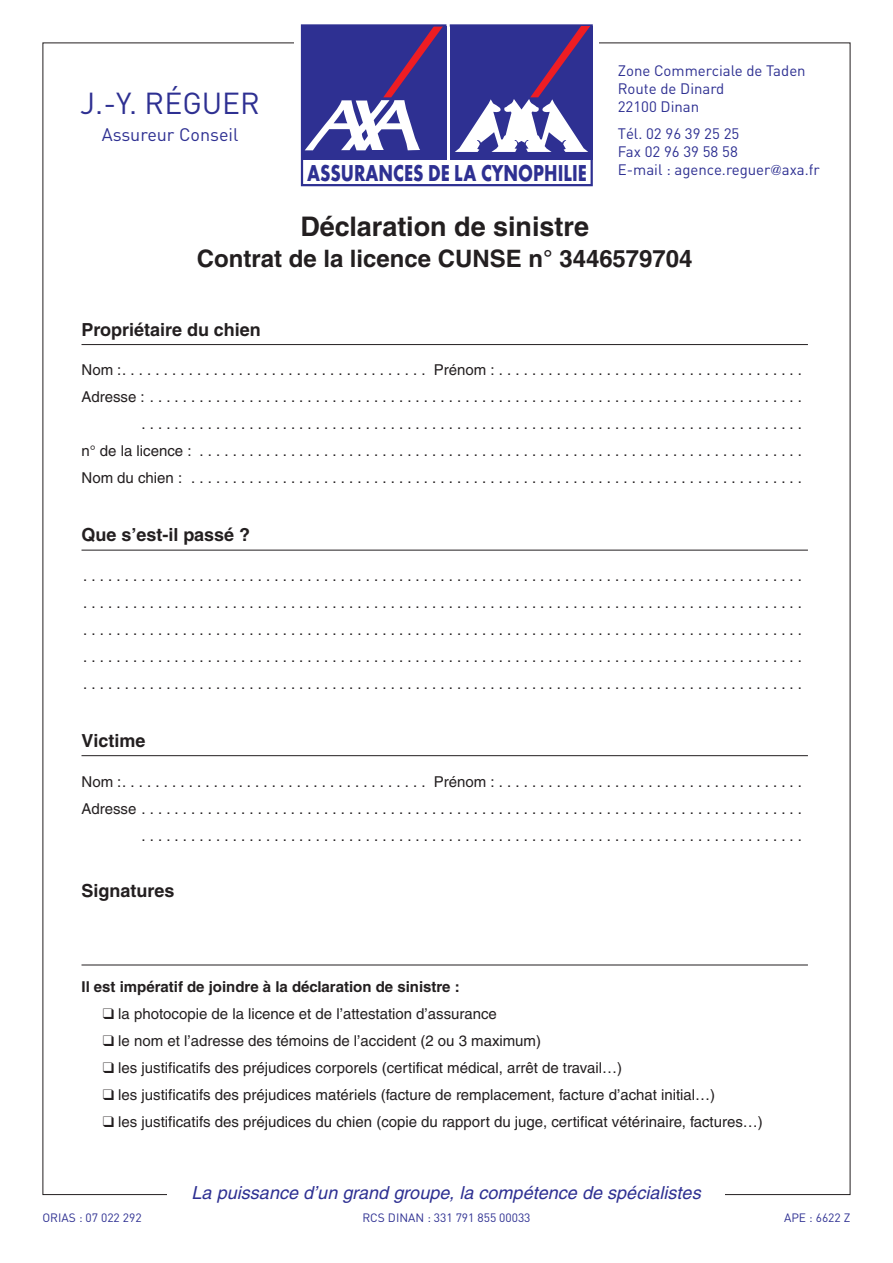
<style>
.page{position:relative;width:893px;height:1263px;background:#fff}
.page>*{position:absolute;margin:0;border:0;box-sizing:border-box;transform-origin:0 0}
.t1{font:30px "DIN";color:#2e3092}
.t2{font:700 27px "Helvetica";color:#231f20}
.t3{font:700 24px "Helvetica";color:#231f20}
.t4{font:700 23.85px "Futura T";color:#2e3092;scale:.76 1}
.t5{font:700 18px "Helvetica";color:#231f20}
.t6{font:italic 18px "Helvetica";letter-spacing:.005em;color:#2e3092}
.t7{font:18px "DIN";color:#2e3092}
.t8{font:15px/27px "Helvetica";color:#231f20;text-align:right}
.t9{font:15px/18px "DIN";color:#2e3092}
.t10{font:700 15px "Helvetica";color:#231f20}
.t11{font:12px "DIN";color:#2e3092}
.s1{font-family:"Folio T Ligh"}
</style>
<div class="page">
<svg style="left:300px;top:24px;width:293px;height:163px"></svg>
<svg style="left:455px;top:26px;width:135px;height:126px"></svg>
<hr style="left:82px;top:344px;width:726px;height:1px;background:#231f20">
<hr style="left:82px;top:550px;width:726px;height:1px;background:#231f20">
<hr style="left:82px;top:755px;width:726px;height:1px;background:#231f20">
<hr style="left:82px;top:964px;width:726px;height:1px;background:#231f20">
<h1 class="t1" style="left:80px;top:86px;width:181px">J.-Y. RÉGUER</h1>
<p class="t7" style="left:102px;top:124px;width:138px">Assureur Conseil</p>
<h3 class="t4" style="left:307px;top:158px;width:369px">ASSURANCES DE LA CYNOPHILIE</h3>
<p class="t9" style="left:618px;top:62px;width:189px">Zone Commerciale de Taden<br>Route de Dinard<br>22100 Dinan</p>
<p class="t9" style="left:618px;top:125px;width:204px">Tél. 02 96 39 25 25<br>Fax 02 96 39 58 58<br>E-mail : agence.reguer<span class="s1">@</span>axa.fr</p>
<h2 class="t2" style="left:300px;top:217px;width:290px">Déclaration de sinistre</h2>
<h3 class="t3" style="left:197px;top:249px;width:497px">Contrat de la licence CUNSE n° 3446579704</h3>
<p class="t5" style="left:82px;top:323px;width:181px">Propriétaire du chien</p>
<p class="t8" style="left:82px;top:358px;width:722px">Nom:..................................... Prénom:.....................................<br>Adresse:............................................................................... ................................................................................ n°delalicence: .........................................................................<br>Nomduchien: ..........................................................................</p>
<p class="t5" style="left:82px;top:528px;width:170px">Que s’est-il passé ?</p>
<p class="t8" style="left:83px;top:564px;width:720px;text-align:justify">....................................................................................... ....................................................................................... ....................................................................................... ....................................................................................... .......................................................................................</p>
<p class="t5" style="left:82px;top:734px;width:65px">Victime</p>
<p class="t8" style="left:82px;top:769px;width:722px">Nom:..................................... Prénom:.....................................<br>Adresse................................................................................ ................................................................................</p>
<p class="t5" style="left:82px;top:884px;width:94px">Signatures</p>
<p class="t10" style="left:82px;top:981px;width:380px">Il est impératif de joindre à la déclaration de sinistre :</p>
<p class="t8" style="left:103px;top:1001px;width:396px">❑ la photocopie de la licence et de l’attestation d’assurance</p>
<p class="t8" style="left:103px;top:1028px;width:440px">❑ le nom et l’adresse des témoins de l’accident (2 ou 3 maximum)</p>
<p class="t8" style="left:103px;top:1055px;width:521px">❑ les justificatifs des préjudices corporels (certificat médical, arrêt de travail…)</p>
<p class="t8" style="left:103px;top:1082px;width:614px">❑ les justificatifs des préjudices matériels (facture de remplacement, facture d’achat initial…)</p>
<p class="t8" style="left:103px;top:1109px;width:662px">❑ les justificatifs des préjudices du chien (copie du rapport du juge, certificat vétérinaire, factures…)</p>
<p class="t6" style="left:192px;top:1186px;width:511px">La puissance d’un grand groupe, la compétence de spécialistes</p>
<p class="t11" style="left:43px;top:1211px;width:101px">ORIAS : 07 022 292</p>
<p class="t11" style="left:362px;top:1211px;width:170px">RCS DINAN : 331 791 855 00033</p>
<p class="t11" style="left:784px;top:1211px;width:68px">APE : 6622 Z</p>
</div>
